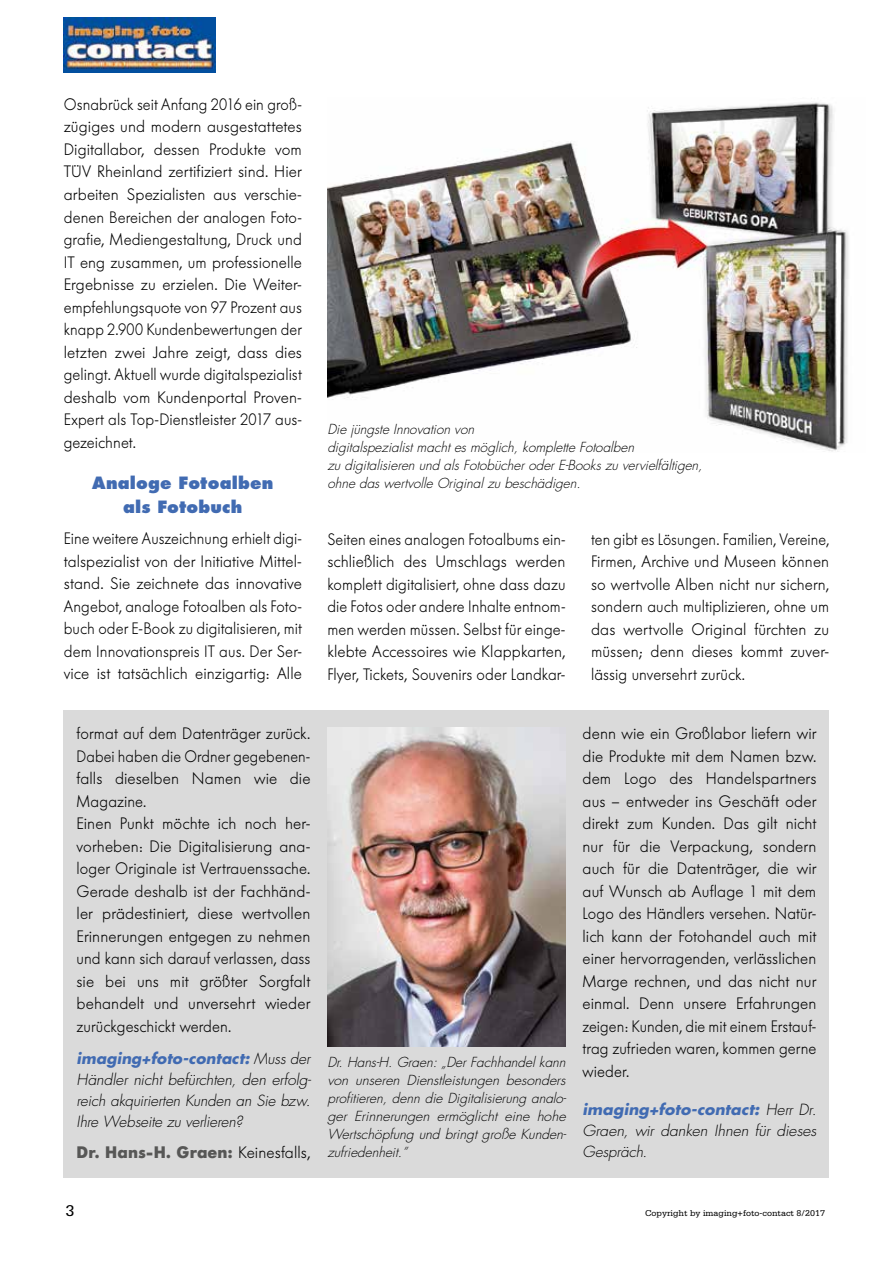
<style>
.page{position:relative;width:893px;height:1263px;background:#fff}
.page>*{position:absolute;margin:0;border:0;box-sizing:border-box;transform-origin:0 0}
.t1{font:300 16.5px/22.5px "Futura BQ";letter-spacing:.005em;color:#000;text-align:justify;scale:.93 1}
.t2{font:300 16.5px/22.5px "Futura BQ";letter-spacing:.005em;color:#000;text-align:justify;scale:.94 1}
.t3{font:300 16.5px/22.5px "Futura BQ";letter-spacing:.005em;color:#000;text-align:justify}
.t4{font:300 16.5px/22.5px "Futura BQ";letter-spacing:.005em;color:#000;scale:.96 1}
.t5{font:700 16.5px "Futura BQ";letter-spacing:.015em;color:#575756}
.t6{font:800 16.5px/24px "Futura";letter-spacing:.01em;color:#416bb2;text-align:center}
.t7{font:16.5px "Serifa";color:#000}
.t8{font:italic 300 15px/21px "Futura";letter-spacing:-.005em;color:#000;text-align:justify}
.t9{font:italic 300 13.5px/18px "Futura";color:#000;text-align:justify}
.t10{font:9px "Serifa";color:#000}
.s1{font-weight:700;color:#416bb2}
.s2{font-weight:300;color:#000}
</style>
<div class="page">
<div style="left:64px;top:710px;width:765px;height:468px;background:#dadada"></div>
<img style="left:327px;top:727px;width:239px;height:319px">
<img style="left:327px;top:102px;width:522px;height:350px">
<img style="left:64px;top:17px;width:152px;height:56px">
<p class="t2" style="left:64px;top:93px;width:255px">Osnabrück seit Anfang 2016 ein groß&shy;zügiges und modern ausgestattetes Digitallabor, dessen Produkte vom TÜV Rheinland zertifiziert sind. Hier arbeiten Spezialisten aus verschie&shy;denen Bereichen der analogen Foto&shy;grafie, Mediengestaltung, Druck und IT eng zusammen, um professionelle Ergebnisse zu erzielen. Die Weiter&shy;empfehlungsquote von 97 Prozent aus knapp 2.900 Kundenbewertungen der letzten zwei Jahre zeigt, dass dies gelingt. Aktuell wurde digitalspezialist deshalb vom Kundenportal Proven-Expert als Top-Dienstleister 2017 aus&shy;gezeichnet.</p>
<p class="t6" style="left:92px;top:470px;width:183px">Analoge Fotoalben als Fotobuch</p>
<p class="t1" style="left:64px;top:528px;width:258px">Eine weitere Auszeichnung erhielt digi&shy;talspezialist von der Initiative Mittel&shy;stand. Sie zeichnete das innovative Angebot, analoge Fotoalben als Foto&shy;buch oder E-Book zu digitalisieren, mit dem Innovationspreis IT aus. Der Ser&shy;vice ist tatsächlich einzigartig: Alle</p>
<p class="t1" style="left:327px;top:528px;width:258px">Seiten eines analogen Fotoalbums ein&shy;schließlich des Umschlags werden komplett digitalisiert, ohne dass dazu die Fotos oder andere Inhalte entnom&shy;men werden müssen. Selbst für einge&shy;klebte Accessoires wie Klappkarten, Flyer, Tickets, Souvenirs oder Landkar-</p>
<p class="t1" style="left:591px;top:528px;width:258px">ten gibt es Lösungen. Familien, Vereine, Firmen, Archive und Museen können so wertvolle Alben nicht nur sichern, sondern auch multiplizieren, ohne um das wertvolle Original fürchten zu müssen; denn dieses kommt zuver&shy;lässig unversehrt zurück.</p>
<p class="t9" style="left:327px;top:420px;width:377px;text-align:left">Die jüngste Innovation von<br>digitalspezialist macht es möglich, komplette Fotoalben<br>zu digitalisieren und als Fotobücher oder E-Books zu vervielfältigen, ohne das wertvolle Original zu beschädigen.</p>
<p class="t4" style="left:77px;top:723px;width:245px">format auf dem Datenträger zurück.<br>Dabei haben die Ordner gegebenen&shy;falls dieselben Namen wie die<br>Magazine.<br>Einen Punkt möchte ich noch her&shy;vorheben: Die Digitalisierung ana&shy;loger Originale ist Vertrauenssache.<br>Gerade deshalb ist der Fachhänd&shy;ler prädestiniert, diese wertvollen<br>Erinnerungen entgegen zu nehmen und kann sich darauf verlassen, dass sie bei uns mit größter Sorgfalt behandelt und unversehrt wieder zurückgeschickt werden.</p>
<p class="t8" style="left:77px;top:1048px;width:236px"><span class="s1">imaging+foto-contact:</span> Muss der Händler nicht befürchten, den erfolg&shy;reich akquirierten Kunden an Sie bzw.<br>Ihre Webseite zu verlieren?</p>
<p class="t5" style="left:77px;top:1141px;width:235px">Dr. Hans-H. Graen: <span class="s2">Keinesfalls,</span></p>
<p class="t9" style="left:327px;top:1053px;width:241px">Dr. Hans-H. Graen: „Der Fachhandel kann von unseren Dienstleistungen besonders profitieren, denn die Digitalisierung analo&shy;ger Erinnerungen ermöglicht eine hohe Wertschöpfung und bringt große Kunden&shy;zufriedenheit.”</p>
<p class="t3" style="left:583px;top:723px;width:235px">denn wie ein Großlabor liefern wir die Produkte mit dem Namen bzw. dem Logo des Handelspartners aus – entweder ins Geschäft oder direkt zum Kunden. Das gilt nicht nur für die Verpackung, sondern auch für die Datenträger, die wir auf Wunsch ab Auflage 1 mit dem Logo des Händlers versehen. Natür&shy;lich kann der Fotohandel auch mit einer hervorragenden, verlässlichen Marge rechnen, und das nicht nur einmal. Denn unsere Erfahrungen zeigen: Kunden, die mit einem Erstauf&shy;trag zufrieden waren, kommen gerne wieder.</p>
<p class="t8" style="left:583px;top:1099px;width:235px"><span class="s1">imaging+foto-contact:</span> Herr Dr.<br>Graen, wir danken Ihnen für dieses Gespräch.</p>
<p class="t7" style="left:65px;top:1201px;width:11px">3</p>
<p class="t10" style="left:645px;top:1208px;width:181px">Copyright by imaging+foto-contact 8/2017</p>
</div>
